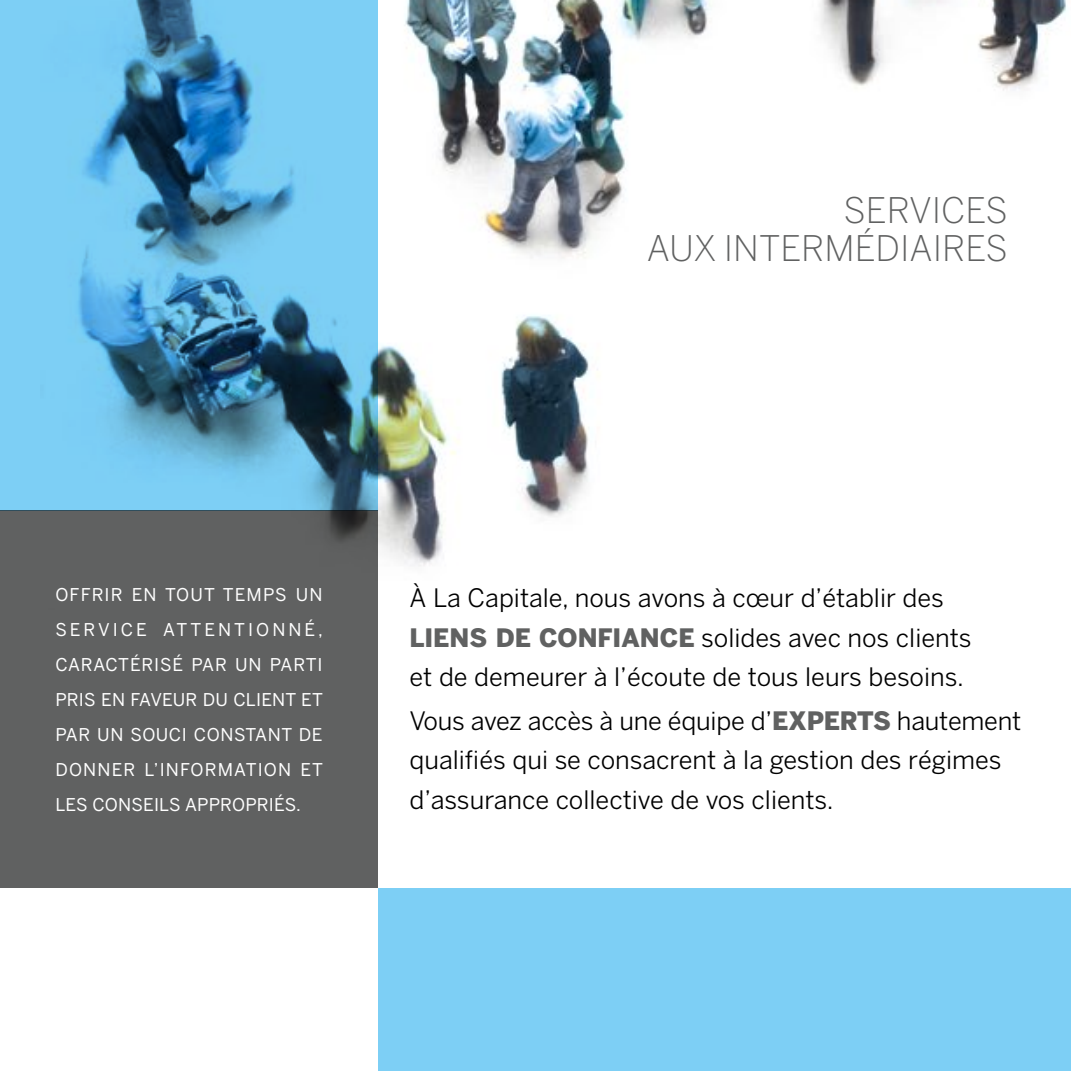
<style>
.page{position:relative;width:1071px;height:1071px;background:#fff}
.page>*{position:absolute;margin:0;border:0;box-sizing:border-box;transform-origin:0 0}
.t1{font:300 35px/38.5px "Benton Sans";color:#606161;text-align:right}
.t2{font:25.2px/39.6px "Benton Sans";color:#000}
.t3{font:17.5px/35px "Benton Sans";letter-spacing:.01em;color:#fff;text-align:justify}
.s1{font-weight:900;color:#606161}
</style>
<div class="page">
<div style="left:0;top:0;width:378px;height:510px;background:#7dcff5"></div>
<img style="left:78px;top:0;width:968px;height:566px">
<div style="left:0;top:510px;width:378px;height:378px;background:#606161"></div>
<div style="left:378px;top:888px;width:693px;height:183px;background:#7dcff5"></div>
<img style="left:1046px;top:0;width:21px;height:29px">
<h1 class="t1" style="left:647px;top:190px;width:363px">SERVICES<br>AUX INTERMÉDIAIRES</h1>
<p class="t3" style="left:55px;top:577px;width:269px">OFFRIR EN TOUT TEMPS UN SERVICE ATTENTIONNÉ, CARACTÉRISÉ PAR UN PARTI PRIS EN FAVEUR DU CLIENT ET PAR UN SOUCI CONSTANT DE DONNER L’INFORMATION ET LES CONSEILS APPROPRIÉS.</p>
<p class="t2" style="left:410px;top:578px;width:564px">À La Capitale, nous avons à cœur d’établir des<br><span class="s1">LIENS DE CONFIANCE</span> solides avec nos clients et de demeurer à l’écoute de tous leurs besoins.</p>
<p class="t2" style="left:410px;top:701px;width:613px">Vous avez accès à une équipe d’<span class="s1">EXPERTS</span> hautement qualifiés qui se consacrent à la gestion des régimes d’assurance collective de vos clients.</p>
</div>
